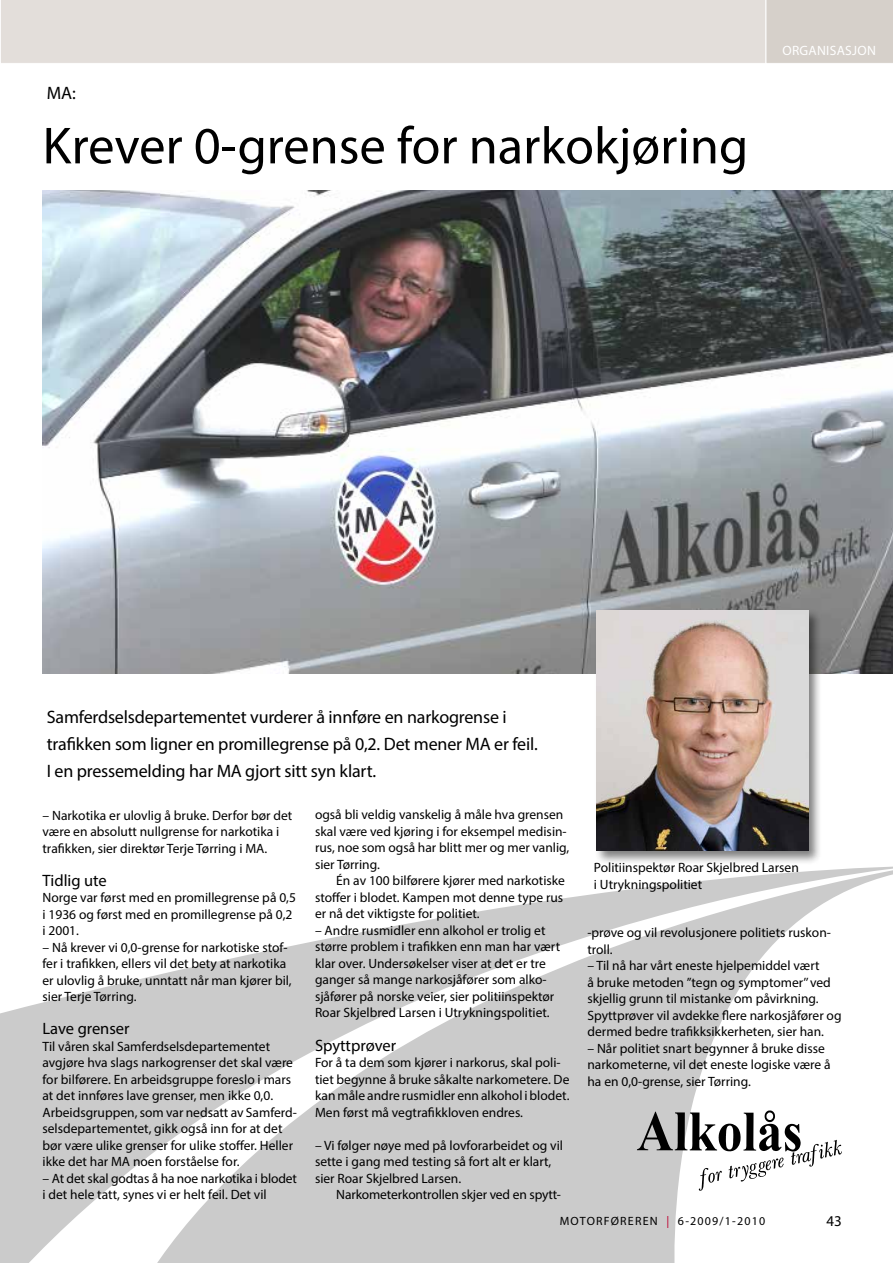
<style>
.page{position:relative;width:893px;height:1263px;background:#fff}
.page>*{position:absolute;margin:0;border:0;box-sizing:border-box;transform-origin:0 0}
.t1{font:52.5px "Myriad Pro";color:#000}
.t2{font:18px/27px "Myriad Pro";letter-spacing:-.01em;color:#000}
.t3{font:16.5px "Myriad Pro";color:#000}
.t4{font:15px "Myriad Pro";color:#000}
.t5{font:13.5px/16.5px "Myriad Pro";color:#000}
.t6{font:13.5px "Myriad Pro";letter-spacing:.02em;color:#fff}
.t7{font:12px "Myriad Pro";letter-spacing:.1em;color:#000}
.s1{color:#be002f}
</style>
<div class="page">
<svg style="left:0;top:866px;width:893px;height:397px;fill:#cbcbcb"></svg>
<div style="left:766px;top:0;width:127px;height:63px;background:#d6d0ca"></div>
<div style="left:1px;top:0;width:764px;height:63px;background:#e3deda"></div>
<svg style="left:637px;top:1110px;width:205px;height:81px"></svg>
<img style="left:43px;top:190px;width:850px;height:483px">
<div style="left:594px;top:608px;width:229px;height:257px;background:#000;opacity:.5"></div>
<img style="left:596px;top:610px;width:212px;height:240px">
<h2 class="t2" style="left:47px;top:79px;width:31px">MA:</h2>
<h1 class="t1" style="left:43px;top:113px;width:707px">Krever 0-grense for narkokjøring</h1>
<p class="t6" style="left:782px;top:42px;width:95px">ORGANISASJON</p>
<h2 class="t2" style="left:47px;top:703px;width:492px">Samferdselsdepartementet vurderer å innføre en narkogrense i trafikken som ligner en promillegrense på 0,2. Det mener MA er feil.<br>I en pressemelding har MA gjort sitt syn klart.</h2>
<p class="t5" style="left:43px;top:806px;width:251px">– Narkotika er ulovlig å bruke. Derfor bør det være en absolutt nullgrense for narkotika i trafikken, sier direktør Terje Tørring i MA.</p>
<p class="t3" style="left:43px;top:870px;width:66px">Tidlig ute</p>
<p class="t5" style="left:43px;top:889px;width:255px">Norge var først med en promillegrense på 0,5 i 1936 og først med en promillegrense på 0,2 i 2001.</p>
<p class="t5" style="left:43px;top:938px;width:251px">– Nå krever vi 0,0-grense for narkotiske stof&shy;fer i trafikken, ellers vil det bety at narkotika er ulovlig å bruke, unntatt når man kjører bil, sier Terje Tørring.</p>
<p class="t3" style="left:43px;top:1018px;width:89px">Lave grenser</p>
<p class="t5" style="left:43px;top:1037px;width:256px">Til våren skal Samferdselsdepartementet avgjøre hva slags narkogrenser det skal være for bilførere. En arbeidsgruppe foreslo i mars at det innføres lave grenser, men ikke 0,0.<br>Arbeidsgruppen, som var nedsatt av Samferd&shy;selsdepartementet, gikk også inn for at det bør være ulike grenser for ulike stoffer. Heller ikke det har MA noen forståelse for.</p>
<p class="t5" style="left:43px;top:1169px;width:256px">– At det skal godtas å ha noe narkotika i blodet i det hele tatt, synes vi er helt feil. Det vil</p>
<p class="t5" style="left:315px;top:806px;width:256px">også bli veldig vanskelig å måle hva grensen skal være ved kjøring i for eksempel medisin&shy;rus, noe som også har blitt mer og mer vanlig, sier Tørring.</p>
<p class="t5" style="left:315px;top:872px;width:251px;text-indent:21px">Én av 100 bilførere kjører med narkotiske stoffer i blodet. Kampen mot denne type rus er nå det viktigste for politiet.</p>
<p class="t5" style="left:315px;top:922px;width:247px">– Andre rusmidler enn alkohol er trolig et større problem i trafikken enn man har vært klar over. Undersøkelser viser at det er tre ganger så mange narkosjåfører som alko&shy;sjåfører på norske veier, sier politiinspektør Roar Skjelbred Larsen i Utrykningspolitiet.</p>
<p class="t3" style="left:315px;top:1035px;width:83px">Spyttprøver</p>
<p class="t5" style="left:315px;top:1054px;width:256px">For å ta dem som kjører i narkorus, skal poli&shy;tiet begynne å bruke såkalte narkometere. De kan måle andre rusmidler enn alkohol i blodet.<br>Men først må vegtrafikkloven endres.</p>
<p class="t5" style="left:315px;top:1136px;width:250px">– Vi følger nøye med på lovforarbeidet og vil sette i gang med testing så fort alt er klart, sier Roar Skjelbred Larsen.</p>
<p class="t5" style="left:336px;top:1186px;width:226px">Narkometerkontrollen skjer ved en spytt-</p>
<p class="t5" style="left:594px;top:859px;width:206px">Politiinspektør Roar Skjelbred Larsen i Utrykningspolitiet</p>
<p class="t5" style="left:587px;top:924px;width:245px">-prøve og vil revolusjonere politiets ruskon&shy;troll.</p>
<p class="t5" style="left:587px;top:957px;width:256px">– Til nå har vårt eneste hjelpemiddel vært<br>å bruke metoden ’’tegn og symptomer’’ ved skjellig grunn til mistanke om påvirkning.<br>Spyttprøver vil avdekke flere narkosjåfører og dermed bedre trafikksikkerheten, sier han.</p>
<p class="t5" style="left:587px;top:1040px;width:245px">– Når politiet snart begynner å bruke disse narkometerne, vil det eneste logiske være å ha en 0,0-grense, sier Tørring.</p>
<p class="t7" style="left:560px;top:1213px;width:207px">MOTORFØREREN <span class="s1">|</span> 6-2009/1-2010</p>
<p class="t4" style="left:827px;top:1211px;width:17px">43</p>
</div>
